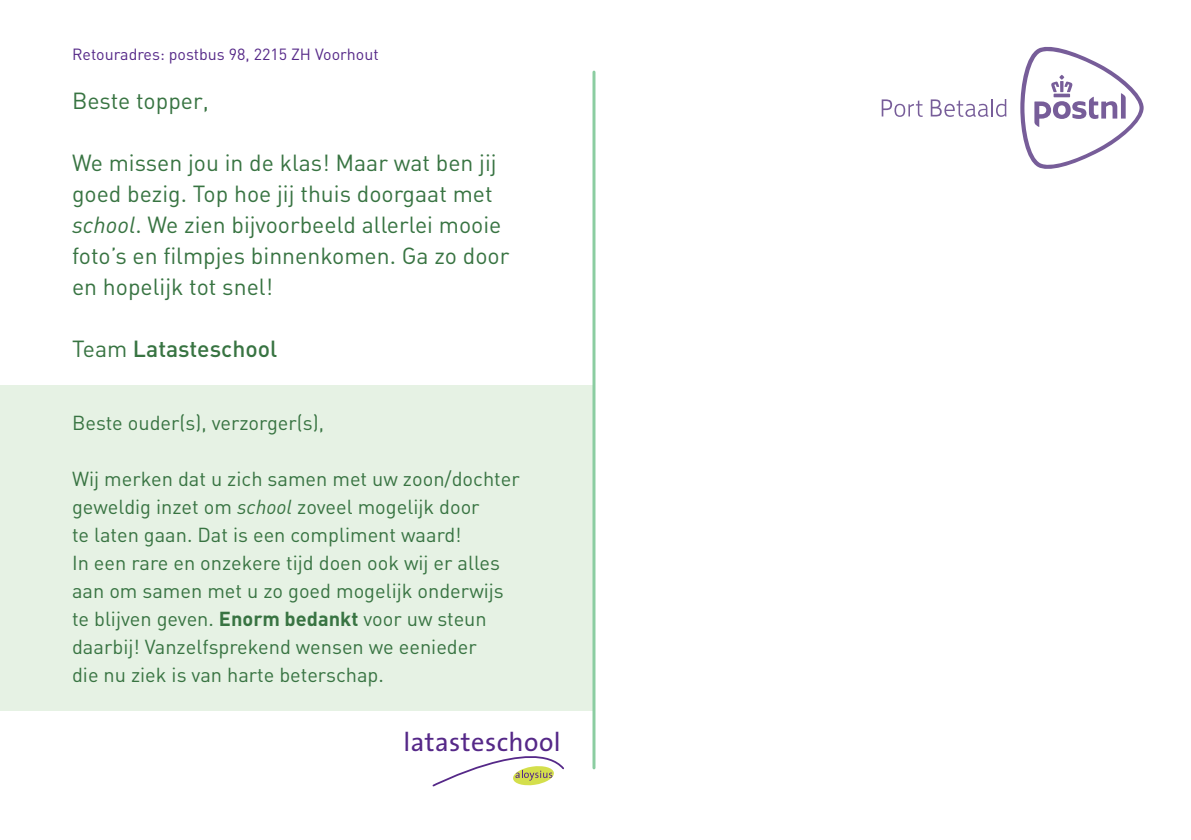
<style>
.page{position:relative;width:1191px;height:840px;background:#fff}
.page>*{position:absolute;margin:0;border:0;box-sizing:border-box;transform-origin:0 0}
.t1{font:26.4px "The Sans";letter-spacing:.02em;color:#552888}
.t2{font:23px/31px "DIN Regular Alternate";color:#387442}
.t3{font:23px "DIN Medium Alternate";color:#387442}
.t4{font:20px/28px "DIN Regular Alternate";color:#387442}
.t5{font:16px "DIN Regular Alternate";color:#552888}
.s1{font-family:"DIN"}
.s2{font-family:"DIN";font-style:italic}
.s3{font-family:"DIN Regular Alternate"}
.s4{font-family:"DIN Bold Alternate"}
</style>
<div class="page">
<div style="left:0;top:385px;width:592px;height:325px;background:#e6f2e4"></div>
<hr style="left:592px;top:72px;width:3px;height:695px;background:#8bcda1">
<svg style="left:432px;top:756px;width:132px;height:30px"></svg>
<svg style="left:881px;top:99px;width:41px;height:18px"></svg>
<svg style="left:930px;top:99px;width:76px;height:18px"></svg>
<svg style="left:1020px;top:46px;width:123px;height:123px"></svg>
<p class="t5" style="left:72px;top:44px;width:308px">Retouradres: postbus <span class="s1">98, 2215</span> ZH Voorhout</p>
<p class="t2" style="left:72px;top:84px;width:138px">Beste topper,</p>
<p class="t2" style="left:72px;top:146px;width:439px">We missen jou in de klas! Maar wat ben jij goed bezig. Top hoe jij thuis doorgaat met <span class="s2">school</span>. We zien bijvoorbeeld allerlei mooie foto’s en filmpjes binnenkomen. Ga zo door en hopelijk tot snel!</p>
<p class="t3" style="left:72px;top:333px;width:207px"><span class="s3">Team</span> Latasteschool</p>
<p class="t4" style="left:72px;top:408px;width:253px">Beste ouder(s), verzorger(s),</p>
<p class="t4" style="left:72px;top:464px;width:449px">Wij merken dat u zich samen met uw zoon/dochter geweldig inzet om <span class="s2">school</span> zoveel mogelijk door<br>te laten gaan. Dat is een compliment waard!<br>In een rare en onzekere tijd doen ook wij er alles aan om samen met u zo goed mogelijk onderwijs te blijven geven. <span class="s4">Enorm bedankt</span> voor uw steun daarbij! Vanzelfsprekend wensen we eenieder<br>die nu ziek is van harte beterschap.</p>
<h1 class="t1" style="left:403px;top:719px;width:159px">latasteschool</h1>
</div>
